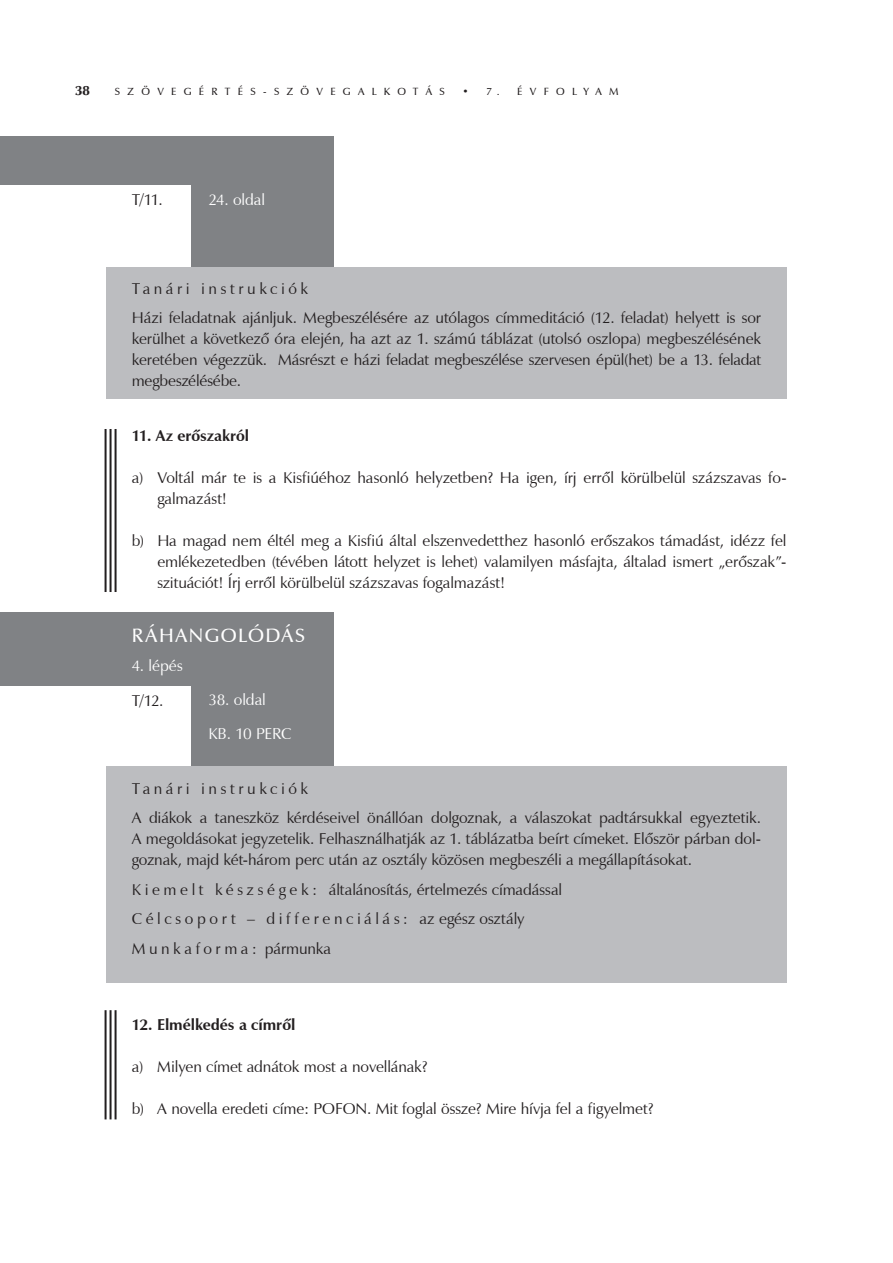
<style>
.page{position:relative;width:893px;height:1263px;background:#fff}
.page>*{position:absolute;margin:0;border:0;box-sizing:border-box;transform-origin:0 0}
.t1{font:19.5px "Zapf Humanist 601 Dm PFL";letter-spacing:.075em;color:#fff}
.t2{font:15.75px/21px "Zapf Humanist 601 PFL";letter-spacing:-.005em;color:#231f20}
.t3{font:15.75px/29.5px "Zapf Humanist 601 PFL";letter-spacing:.02em;color:#231f20}
.t4{font:700 15.75px "Zapf Humanist 601 PFL";letter-spacing:-.005em;color:#231f20}
.t5{font:15.75px/33.8px "Zapf Humanist 601 PFL";letter-spacing:-.005em;color:#fff}
.t6{font:13.5px "Zapf Humanist 601 Ult PFL";color:#231f20}
.t7{font:10.5px "Zapf Humanist 601 Dm PFL";letter-spacing:.7em;color:#231f20}
</style>
<div class="page">
<div style="left:0;top:612px;width:333px;height:154px;background:#808285"></div>
<div style="left:0;top:686px;width:190px;height:80px;background:#fff"></div>
<div style="left:106px;top:766px;width:681px;height:217px;background:#bcbdc0"></div>
<div style="left:0;top:136px;width:333px;height:131px;background:#808285"></div>
<div style="left:0;top:185px;width:190px;height:82px;background:#fff"></div>
<div style="left:106px;top:267px;width:681px;height:132px;background:#bcbdc0"></div>
<hr style="left:115px;top:1010px;width:2px;height:109px;background:#231f20">
<hr style="left:110px;top:1010px;width:2px;height:109px;background:#231f20">
<hr style="left:105px;top:1010px;width:2px;height:109px;background:#231f20">
<hr style="left:115px;top:429px;width:2px;height:163px;background:#231f20">
<hr style="left:110px;top:429px;width:2px;height:163px;background:#231f20">
<hr style="left:105px;top:429px;width:2px;height:163px;background:#231f20">
<p class="t6" style="left:75px;top:82px;width:16px">38</p>
<p class="t7" style="left:115px;top:85px;width:281px">SZÖVE GÉRTÉS-SZÖVE GA LKO</p>
<p class="t7" style="left:413px;top:85px;width:33px">TÁS</p>
<p class="t7" style="left:462px;top:85px;width:39px">• 7.</p>
<p class="t7" style="left:517px;top:85px;width:38px">ÉVFO</p>
<p class="t7" style="left:572px;top:85px;width:48px">LYA M</p>
<p class="t2" style="left:132px;top:189px;width:32px">T/11.</p>
<p class="t5" style="left:208px;top:183px;width:58px">24. oldal</p>
<p class="t2" style="left:132px;top:274px;width:631px;line-height:29.5px">Tanári instrukciók<br>Házi feladatnak ajánljuk. Megbeszélésére az utólagos címmeditáció (12. feladat) helyett is sor</p>
<p class="t2" style="left:132px;top:328px;width:631px;text-align:justify">kerülhet a következő óra elején, ha azt az 1. számú táblázat (utolsó oszlopa) megbeszélésének keretében végezzük. Másrészt e házi feladat megbeszélése szervesen épül(het) be a 13. feladat megbeszélésébe.</p>
<p class="t4" style="left:132px;top:426px;width:119px">11. Az erõszakról</p>
<p class="t2" style="left:157px;top:467px;width:631px;text-indent:-26px">a) Voltál már te is a Kisfiúéhoz hasonló helyzetben? Ha igen, írj erről körülbelül százszavas fo&shy;galmazást!</p>
<p class="t2" style="left:157px;top:530px;width:631px;text-align:justify;text-indent:-26px">b) Ha magad nem éltél meg a Kisfiú által elszenvedetthez hasonló erőszakos támadást, idézz fel emlékezetedben (tévében látott helyzet is lehet) valamilyen másfajta, általad ismert „erőszak”- szituációt! Írj erről körülbelül százszavas fogalmazást!</p>
<p class="t1" style="left:132px;top:623px;width:42px">RÁHAN</p>
<p class="t1" style="left:205px;top:623px;width:102px">GO LÓDÁS</p>
<p class="t5" style="left:132px;top:649px;width:52px">4. lépés</p>
<p class="t5" style="left:208px;top:683px;width:59px">38. oldal kb. 10 perc</p>
<p class="t2" style="left:132px;top:690px;width:33px">T/12.</p>
<p class="t2" style="left:132px;top:774px;width:631px;line-height:29.5px">Tanári instrukciók<br>A diákok a taneszköz kérdéseivel önállóan dolgoznak, a válaszokat padtársukkal egyeztetik.</p>
<p class="t2" style="left:132px;top:828px;width:631px">A megoldásokat jegyzetelik. Felhasználhatják az 1. táblázatba beírt címeket. Először párban dol&shy;goznak, majd két-három perc után az osztály közösen megbeszéli a megállapításokat.</p>
<p class="t3" style="left:132px;top:875px;width:432px">K i e m e l t k é s z s é g e k : általánosítás, értelmezés címadással<br>Célcsoport – differenciálás: az egész osztály<br>Munkaforma: pármunka</p>
<p class="t4" style="left:132px;top:1015px;width:165px">12. Elmélkedés a címről</p>
<p class="t2" style="left:132px;top:1056px;width:297px">a) Milyen címet adnátok most a novellának?</p>
<p class="t2" style="left:132px;top:1098px;width:523px">b) A novella eredeti címe: POFON. Mit foglal össze? Mire hívja fel a figyelmet?</p>
</div>
